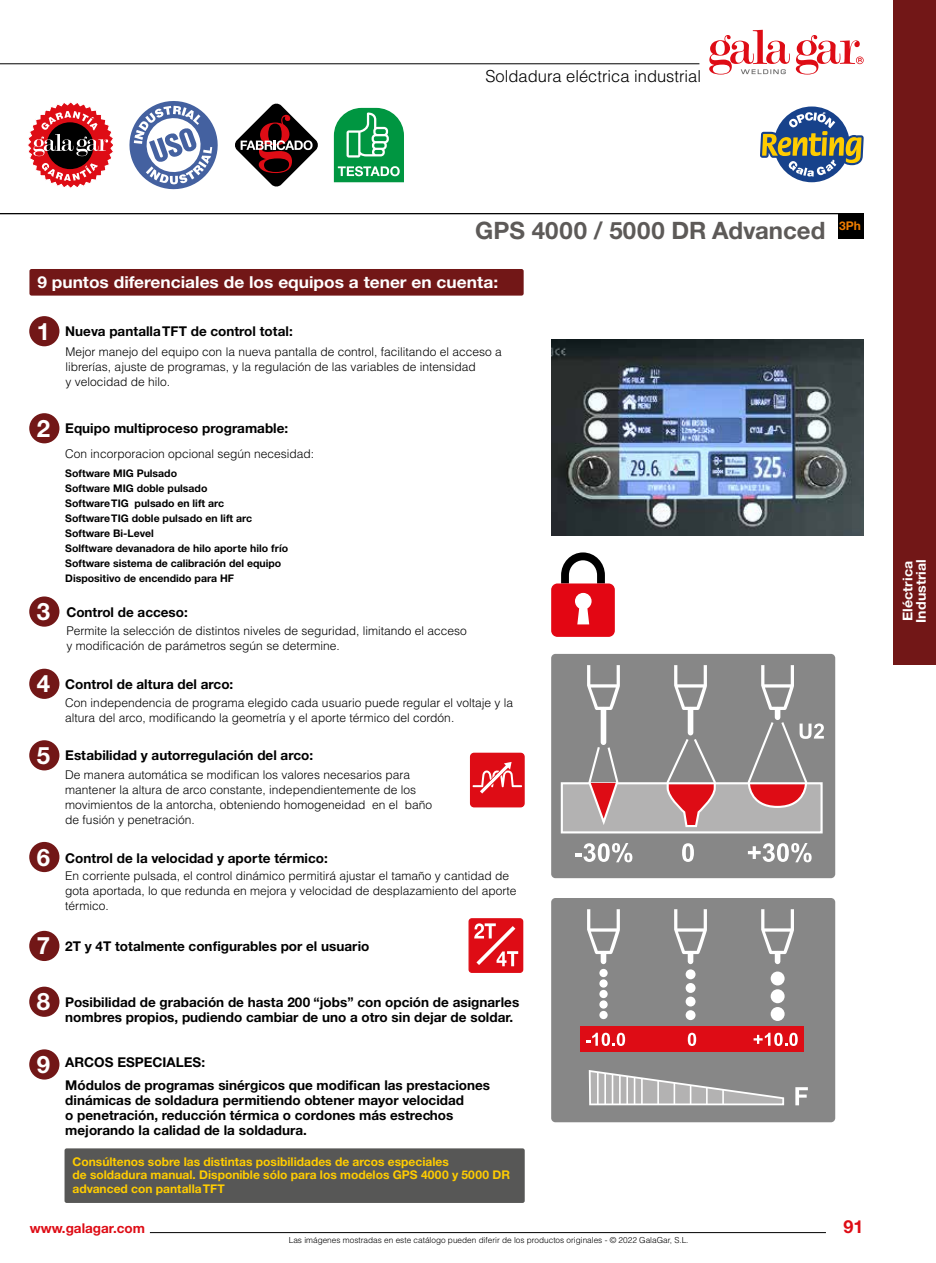
<style>
.page{position:relative;width:936px;height:1263px;background:#fff}
.page>*{position:absolute;margin:0;border:0;box-sizing:border-box;transform-origin:0 0}
.t1{font:700 24px "Helvetica Neue CE";color:#5d5a58}
.t2{font:700 24px "Helvetica Neue CE";color:#fff}
.t3{font:700 18px "Helvetica Neue CE";color:#de0c15}
.t4{font:700 16.5px "Helvetica Neue CE";color:#fff;scale:1.05 1}
.t5{font:300 16.5px "Helvetica";color:#000}
.t6{font:700 13.5px/15px "Helvetica Neue CE";color:#000}
.t7{font:700 13.5px/13.5px "Helvetica Neue CE";color:#fff;scale:1.05 1}
.t8{font:700 13.5px "Helvetica Neue CE";color:#de0c15}
.t9{font:300 12px/15px "Helvetica";color:#000}
.t10{font:700 12px/13.5px "Helvetica Neue CE";color:#fc0}
.t11{font:700 12px "Helvetica Neue CE";color:#ef7d00}
.t12{font:700 10.5px/15px "Helvetica Neue CE";color:#000}
.t13{font:300 8.25px "Helvetica";color:#000}
.s1{font-size:24px;color:#fff}
</style>
<div class="page">
<hr style="left:0;top:64px;width:699px;height:1px;background:#000">
<hr style="left:150px;top:1232px;width:675px;height:1px;background:#000">
<div style="left:893px;top:0;width:42px;height:665px;background:#721717"></div>
<svg style="left:709px;top:30px;width:154px;height:45px"></svg>
<svg style="left:28px;top:102px;width:85px;height:86px"></svg>
<svg style="left:129px;top:101px;width:89px;height:89px"></svg>
<svg style="left:334px;top:108px;width:70px;height:74px"></svg>
<svg style="left:235px;top:103px;width:83px;height:84px"></svg>
<svg style="left:760px;top:106px;width:103px;height:76px"></svg>
<div style="left:29px;top:269px;width:494px;height:27px;background:#721717;border-radius:2px"></div>
<div style="left:64px;top:1148px;width:460px;height:55px;background:#575756;border-radius:2px"></div>
<div style="left:29px;top:316px;width:30px;height:30px;background:#721717;border-radius:50%"></div>
<div style="left:29px;top:413px;width:30px;height:30px;background:#721717;border-radius:50%"></div>
<div style="left:29px;top:669px;width:30px;height:30px;background:#721717;border-radius:50%"></div>
<div style="left:29px;top:740px;width:30px;height:30px;background:#721717;border-radius:50%"></div>
<div style="left:29px;top:842px;width:30px;height:30px;background:#721717;border-radius:50%"></div>
<div style="left:29px;top:931px;width:30px;height:30px;background:#721717;border-radius:50%"></div>
<div style="left:29px;top:987px;width:30px;height:30px;background:#721717;border-radius:50%"></div>
<div style="left:29px;top:1049px;width:30px;height:30px;background:#721717;border-radius:50%"></div>
<div style="left:29px;top:596px;width:30px;height:31px;background:#721717;border-radius:50%"></div>
<img style="left:551px;top:340px;width:312px;height:196px">
<svg style="left:561px;top:552px;width:44px;height:31px"></svg>
<div style="left:551px;top:583px;width:63px;height:54px;background:#e30613;border-radius:6px"></div>
<svg style="left:575px;top:593px;width:16px;height:31px"></svg>
<div style="left:469px;top:919px;width:53px;height:53px;background:#de0c15;border-radius:3px"></div>
<div style="left:468px;top:918px;width:55px;height:55px;border:1px solid #de0c15;border-radius:3px"></div>
<svg style="left:474px;top:923px;width:44px;height:43px"></svg>
<div style="left:470px;top:753px;width:54px;height:54px;background:#de0c15;border-radius:3px"></div>
<div style="left:470px;top:753px;width:54px;height:54px;border:3px solid #de0c15;border-radius:3px"></div>
<svg style="left:472px;top:762px;width:50px;height:31px"></svg>
<div style="left:551px;top:898px;width:284px;height:224px;background:#878787;border-radius:4px"></div>
<div style="left:580px;top:1027px;width:224px;height:25px;background:#de0c15"></div>
<svg style="left:586px;top:1033px;width:39px;height:13px"></svg>
<svg style="left:687px;top:1033px;width:9px;height:13px"></svg>
<svg style="left:587px;top:909px;width:33px;height:55px"></svg>
<svg style="left:753px;top:1033px;width:44px;height:13px"></svg>
<div style="left:599px;top:969px;width:8px;height:8px;background:#fff;border-radius:50%"></div>
<div style="left:599px;top:979px;width:8px;height:9px;background:#fff;border-radius:50%"></div>
<div style="left:599px;top:990px;width:8px;height:8px;background:#fff;border-radius:50%"></div>
<div style="left:599px;top:1000px;width:8px;height:9px;background:#fff;border-radius:50%"></div>
<div style="left:599px;top:1011px;width:8px;height:8px;background:#fff;border-radius:50%"></div>
<svg style="left:674px;top:909px;width:33px;height:55px"></svg>
<div style="left:685px;top:969px;width:10px;height:10px;background:#fff;border-radius:50%"></div>
<div style="left:685px;top:983px;width:10px;height:10px;background:#fff;border-radius:50%"></div>
<div style="left:685px;top:996px;width:10px;height:10px;background:#fff;border-radius:50%"></div>
<div style="left:685px;top:1010px;width:10px;height:10px;background:#fff;border-radius:50%"></div>
<svg style="left:761px;top:909px;width:33px;height:55px"></svg>
<div style="left:770px;top:971px;width:14px;height:14px;background:#fff;border-radius:50%"></div>
<div style="left:770px;top:989px;width:14px;height:14px;background:#fff;border-radius:50%"></div>
<div style="left:770px;top:1007px;width:14px;height:14px;background:#fff;border-radius:50%"></div>
<svg style="left:588px;top:1070px;width:197px;height:36px"></svg>
<svg style="left:795px;top:1087px;width:12px;height:18px"></svg>
<div style="left:551px;top:654px;width:284px;height:224px;background:#878787;border-radius:4px"></div>
<div style="left:561px;top:783px;width:260px;height:49px;background:#b3b2b2"></div>
<div style="left:560px;top:782px;width:262px;height:51px;border:2px solid #fff"></div>
<svg style="left:575px;top:843px;width:57px;height:19px"></svg>
<svg style="left:682px;top:843px;width:12px;height:19px"></svg>
<svg style="left:747px;top:843px;width:64px;height:19px"></svg>
<svg style="left:587px;top:665px;width:236px;height:163px"></svg>
<hr style="left:0;top:213px;width:862px;height:1px;background:#000">
<div style="left:838px;top:213px;width:25px;height:26px;background:#000"></div>
<h3 class="t5" style="left:485px;top:66px;width:217px">Soldadura eléctrica industrial</h3>
<h1 class="t1" style="left:475px;top:215px;width:351px">GPS 4000 / 5000 DR Advanced</h1>
<h3 class="t4" style="left:37px;top:272px;width:440px">9 puntos diferenciales de los equipos a tener en cuenta:</h3>
<p class="t6" style="left:37px;top:324px;width:257px"><span class="s1">1</span> Nueva pantalla TFT de control total:</p>
<p class="t9" style="left:65px;top:344px;width:437px">Mejor manejo del equipo con la nueva pantalla de control, facilitando el acceso a librerías, ajuste de programas, y la regulación de las variables de intensidad<br>y velocidad de hilo.</p>
<h1 class="t2" style="left:37px;top:413px;width:15px">2</h1>
<p class="t6" style="left:65px;top:421px;width:224px">Equipo multiproceso programable:</p>
<p class="t9" style="left:65px;top:446px;width:250px">Con incorporacion opcional según necesidad:</p>
<p class="t12" style="left:65px;top:466px;width:224px">Software MIG Pulsado<br>Software MIG doble pulsado<br>Software TIG pulsado en lift arc<br>Software TIG doble pulsado en lift arc<br>Software Bi-Level<br>Solftware devanadora de hilo aporte hilo frío<br>Software sistema de calibración del equipo<br>Dispositivo de encendido para HF</p>
<h1 class="t2" style="left:37px;top:597px;width:15px">3</h1>
<p class="t6" style="left:66px;top:604px;width:123px">Control de acceso:</p>
<p class="t9" style="left:66px;top:623px;width:402px">Permite la selección de distintos niveles de seguridad, limitando el acceso y modificación de parámetros según se determine.</p>
<h1 class="t2" style="left:37px;top:669px;width:15px">4</h1>
<p class="t6" style="left:65px;top:677px;width:169px">Control de altura del arco:</p>
<p class="t9" style="left:65px;top:695px;width:449px">Con independencia de programa elegido cada usuario puede regular el voltaje y la altura del arco, modificando la geometría y el aporte térmico del cordón.</p>
<h1 class="t2" style="left:37px;top:740px;width:15px">5</h1>
<p class="t6" style="left:65px;top:748px;width:249px">Estabilidad y autorregulación del arco:</p>
<p class="t9" style="left:65px;top:767px;width:368px">De manera automática se modifican los valores necesarios para mantener la altura de arco constante, independientemente de los movimientos de la antorcha, obteniendo homogeneidad en el baño de fusión y penetración.</p>
<h1 class="t2" style="left:37px;top:842px;width:15px">6</h1>
<p class="t6" style="left:65px;top:851px;width:264px">Control de la velocidad y aporte térmico:</p>
<p class="t9" style="left:65px;top:868px;width:453px">En corriente pulsada, el control dinámico permitirá ajustar el tamaño y cantidad de gota aportada, lo que redunda en mejora y velocidad de desplazamiento del aporte térmico.</p>
<h1 class="t2" style="left:37px;top:931px;width:15px">7</h1>
<h1 class="t2" style="left:37px;top:987px;width:15px">8</h1>
<h1 class="t2" style="left:37px;top:1049px;width:15px">9</h1>
<p class="t6" style="left:65px;top:939px;width:306px">2T y 4T totalmente configurables por el usuario</p>
<p class="t6" style="left:65px;top:995px;width:455px">Posibilidad de grabación de hasta 200 “jobs” con opción de asignarles nombres propios, pudiendo cambiar de uno a otro sin dejar de soldar.</p>
<p class="t6" style="left:65px;top:1055px;width:141px">ARCOS ESPECIALES:</p>
<p class="t6" style="left:65px;top:1078px;width:426px">Módulos de programas sinérgicos que modifican las prestaciones dinámicas de soldadura permitiendo obtener mayor velocidad<br>o penetración, reducción térmica o cordones más estrechos mejorando la calidad de la soldadura.</p>
<p class="t10" style="left:72px;top:1155px;width:439px">Consúltenos sobre las distintas posibilidades de arcos especiales<br>de soldadura manual. Disponible sólo para los modelos GPS 4000 y 5000 DR advanced con pantalla TFT</p>
<p class="t11" style="left:839px;top:218px;width:23px">3Ph</p>
<p class="t8" style="left:30px;top:1220px;width:117px">www.galagar.com</p>
<h2 class="t3" style="left:843px;top:1216px;width:22px">91</h2>
<p class="t13" style="left:289px;top:1235px;width:401px">Las imágenes mostradas en este catálogo pueden diferir de los productos originales - © 2022 GalaGar, S.L.</p>
<p class="t7" style="left:900px;top:623px;width:62px;rotate:-90deg">Eléctrica<br>Industrial</p>
</div>
